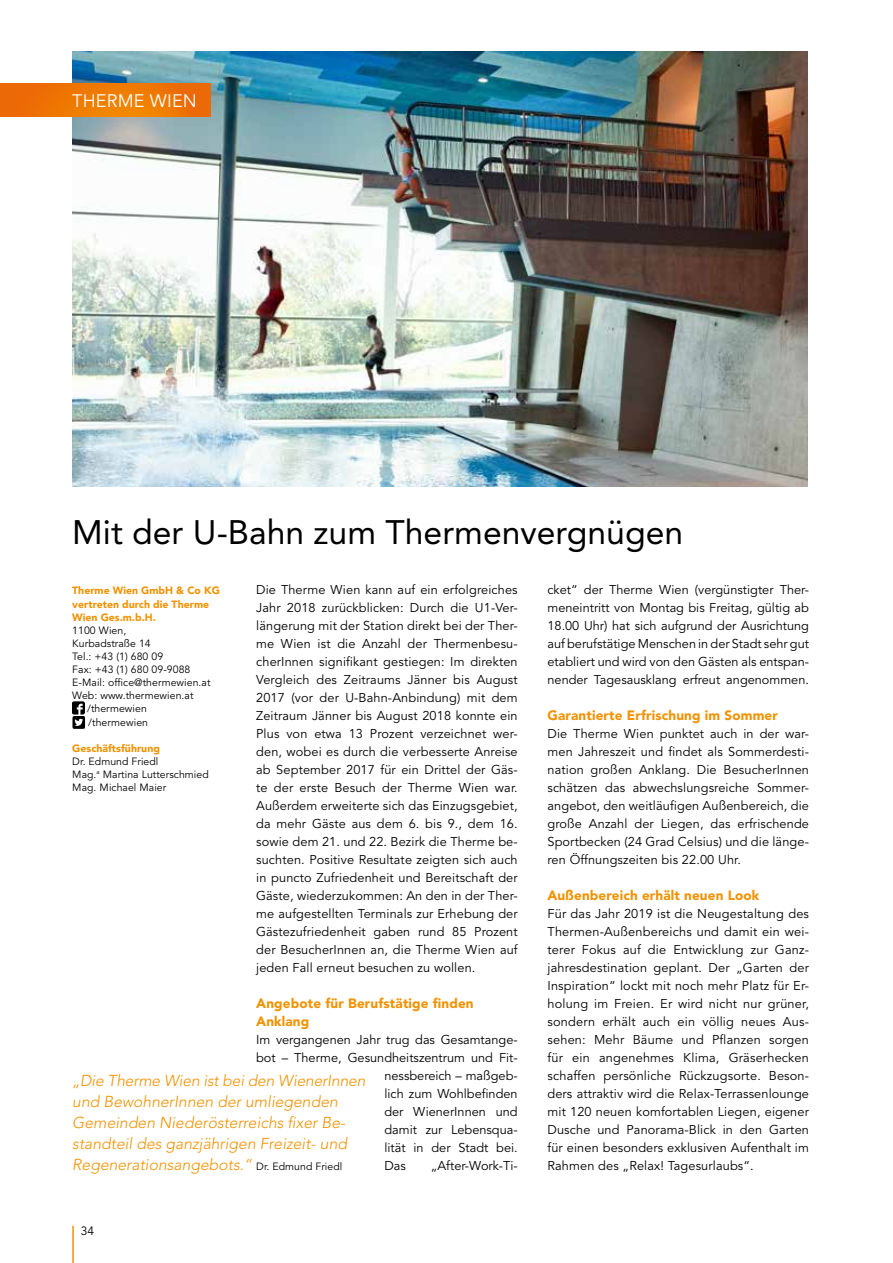
<style>
.page{position:relative;width:893px;height:1263px;background:#fff}
.page>*{position:absolute;margin:0;border:0;box-sizing:border-box;transform-origin:0 0}
.t1{font:33.75px "Avenir";color:#000}
.t2{font:18px "Avenir";letter-spacing:.01em;color:#fff}
.t3{font:italic 300 15.75px/21px "Avenir";color:#f39200}
.t4{font:900 13.5px/18px "Avenir";letter-spacing:.01em;color:#f39200}
.t5{font:12.75px/18px "Avenir";color:#000;text-align:justify}
.t6{font:12px "Avenir";color:#000}
.t7{font:10.5px/13px "Avenir";letter-spacing:.005em;color:#000}
.t8{font:900 10.5px/13px "Avenir";color:#f39200}
.s1{font-weight:400;font-style:normal;font-size:10.5px;color:#000}
</style>
<div class="page">
<img style="left:72px;top:51px;width:736px;height:436px">
<svg style="left:72px;top:701px;width:13px;height:28px"></svg>
<hr style="left:72px;top:1226px;width:2px;height:37px;background:#f39200">
<svg style="left:0;top:84px;width:210px;height:33px;background:#ee7502"></svg>
<h2 class="t2" style="left:72px;top:90px;width:126px">THERME WIEN</h2>
<h1 class="t1" style="left:72px;top:513px;width:612px">Mit der U-Bahn zum Thermenvergnügen</h1>
<p class="t8" style="left:72px;top:584px;width:149px">Therme Wien GmbH &amp; Co KG vertreten durch die Therme<br>Wien Ges.m.b.H.</p>
<p class="t7" style="left:72px;top:624px;width:56px">1100 Wien,</p>
<p class="t7" style="left:72px;top:637px;width:80px">Kurbadstraße 14</p>
<p class="t7" style="left:72px;top:650px;width:92px">Tel.: +43 (1) 680 09</p>
<p class="t7" style="left:72px;top:663px;width:120px">Fax: +43 (1) 680 09-9088</p>
<p class="t7" style="left:72px;top:676px;width:140px">E-Mail: office@thermewien.at</p>
<p class="t7" style="left:72px;top:689px;width:123px">Web: www.thermewien.at</p>
<p class="t7" style="left:87px;top:702px;width:61px">/thermewien</p>
<p class="t7" style="left:88px;top:716px;width:61px">/thermewien</p>
<p class="t8" style="left:72px;top:741px;width:89px">Geschäftsführung</p>
<p class="t7" style="left:72px;top:755px;width:138px">Dr. Edmund Friedl<br>Mag.<sup>a</sup> Martina Lutterschmied<br>Mag. Michael Maier</p>
<p class="t5" style="left:256px;top:581px;width:263px">Die Therme Wien kann auf ein erfolgreiches Jahr 2018 zurückblicken: Durch die U1-Ver&shy;längerung mit der Station direkt bei der Ther&shy;me Wien ist die Anzahl der Thermenbesu&shy;cherInnen signifikant gestiegen: Im direkten Vergleich des Zeitraums Jänner bis August 2017 (vor der U-Bahn-Anbindung) mit dem Zeitraum Jänner bis August 2018 konnte ein Plus von etwa 13 Prozent verzeichnet wer&shy;den, wobei es durch die verbesserte Anreise ab September 2017 für ein Drittel der Gäs&shy;te der erste Besuch der Therme Wien war.<br>Außerdem erweiterte sich das Einzugsgebiet, da mehr Gäste aus dem 6. bis 9., dem 16. sowie dem 21. und 22. Bezirk die Therme be&shy;suchten. Positive Resultate zeigten sich auch in puncto Zufriedenheit und Bereitschaft der Gäste, wiederzukommen: An den in der Ther&shy;me aufgestellten Terminals zur Erhebung der Gästezufriedenheit gaben rund 85 Prozent der BesucherInnen an, die Therme Wien auf jeden Fall erneut besuchen zu wollen.</p>
<p class="t4" style="left:256px;top:994px;width:219px">Angebote für Berufstätige finden<br>Anklang</p>
<p class="t5" style="left:256px;top:1031px;width:263px">Im vergangenen Jahr trug das Gesamtange-</p>
<p class="t5" style="left:256px;top:1049px;width:263px">bot – Therme, Gesundheitszentrum und Fit-</p>
<p class="t5" style="left:384px;top:1067px;width:135px">nessbereich – maßgeb-</p>
<p class="t5" style="left:384px;top:1085px;width:135px">lich zum Wohlbefinden</p>
<p class="t5" style="left:384px;top:1103px;width:135px">der WienerInnen und</p>
<p class="t5" style="left:384px;top:1121px;width:135px">damit zur Lebensqua-</p>
<p class="t5" style="left:384px;top:1139px;width:135px">lität in der Stadt bei.</p>
<p class="t5" style="left:384px;top:1157px;width:23px">Das</p>
<p class="t5" style="left:431px;top:1157px;width:88px">„After-Work-Ti-</p>
<p class="t5" style="left:547px;top:581px;width:263px">cket“ der Therme Wien (vergünstigter Ther&shy;meneintritt von Montag bis Freitag, gültig ab 18.00 Uhr) hat sich aufgrund der Ausrichtung auf berufstätige Menschen in der Stadt sehr gut etabliert und wird von den Gästen als entspan&shy;nender Tagesausklang erfreut angenommen.</p>
<p class="t4" style="left:547px;top:706px;width:232px">Garantierte Erfrischung im Sommer</p>
<p class="t5" style="left:547px;top:725px;width:263px">Die Therme Wien punktet auch in der war&shy;men Jahreszeit und findet als Sommerdesti&shy;nation großen Anklang. Die BesucherInnen schätzen das abwechslungsreiche Sommer&shy;angebot, den weitläufigen Außenbereich, die große Anzahl der Liegen, das erfrischende Sportbecken (24 Grad Celsius) und die länge&shy;ren Öffnungszeiten bis 22.00 Uhr.</p>
<p class="t4" style="left:547px;top:886px;width:213px">Außenbereich erhält neuen Look</p>
<p class="t5" style="left:547px;top:905px;width:263px">Für das Jahr 2019 ist die Neugestaltung des Thermen-Außenbereichs und damit ein wei&shy;terer Fokus auf die Entwicklung zur Ganz&shy;jahresdestination geplant. Der „Garten der Inspiration“ lockt mit noch mehr Platz für Er&shy;holung im Freien. Er wird nicht nur grüner, sondern erhält auch ein völlig neues Aus&shy;sehen: Mehr Bäume und Pflanzen sorgen für ein angenehmes Klima, Gräserhecken schaffen persönliche Rückzugsorte. Beson&shy;ders attraktiv wird die Relax-Terrassenlounge mit 120 neuen komfortablen Liegen, eigener Dusche und Panorama-Blick in den Garten für einen besonders exklusiven Aufenthalt im Rahmen des „Relax! Tagesurlaubs“.</p>
<p class="t3" style="left:72px;top:1070px;width:295px">„Die Therme Wien ist bei den WienerInnen und BewohnerInnen der umliegenden Gemeinden Niederösterreichs fixer Be&shy;standteil des ganzjährigen Freizeit- und Regenerationsangebots.“ <span class="s1">Dr. Edmund Friedl</span></p>
<p class="t6" style="left:81px;top:1224px;width:15px">34</p>
</div>
